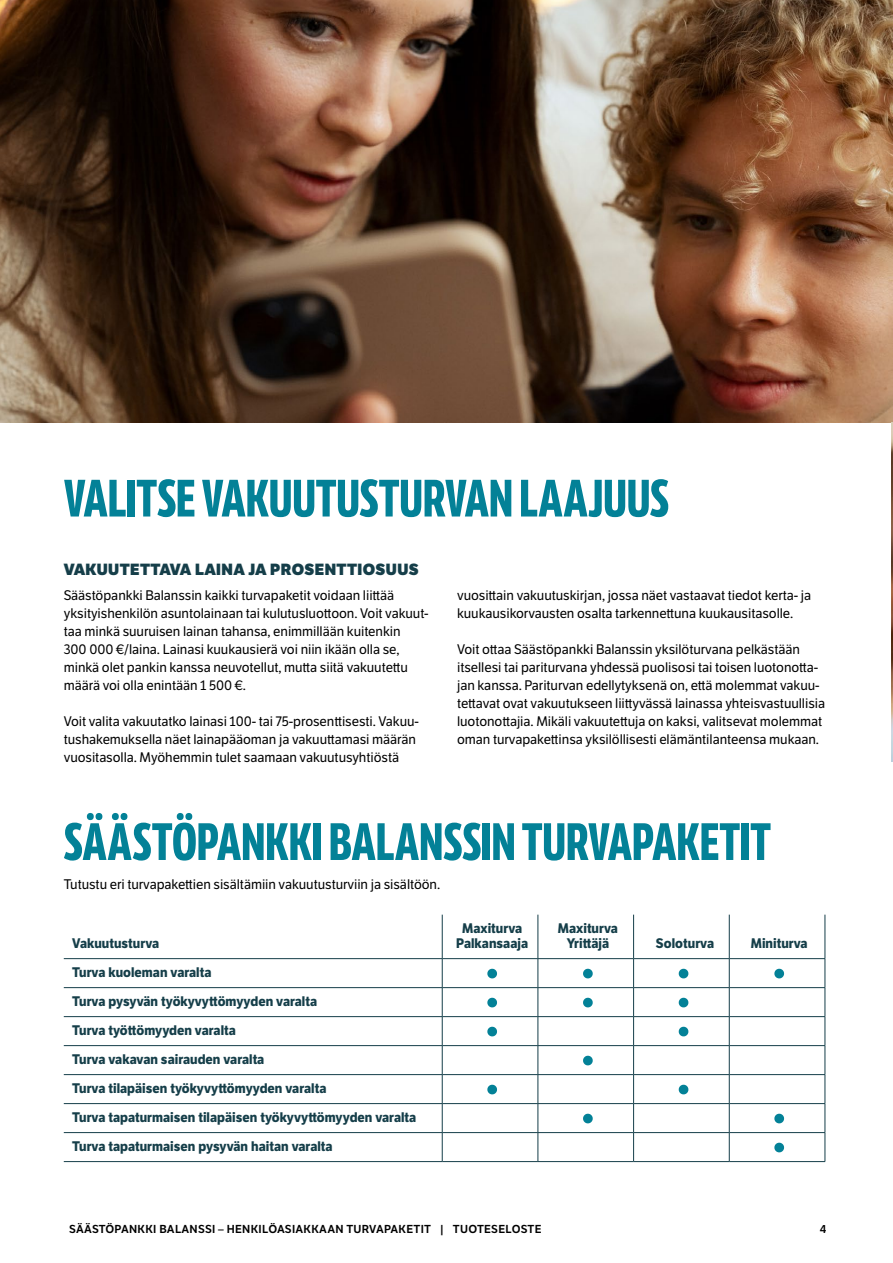
<style>
.page{position:relative;width:893px;height:1263px;background:#fff}
.page>*{position:absolute;margin:0;border:0;box-sizing:border-box;transform-origin:0 0}
.H2_-_Otsikko_M{font:700 51px "LFT Etica Compressed";letter-spacing:-.005em;color:#038197}
.H3_-_Väliotsikko__alaväli___yläväli{font:800 15.75px "LFT Etica";letter-spacing:.025em;color:#153e49}
.P_-_Leipäteksti_M__alaväli{font:13.5px/18px "LFT Etica";letter-spacing:-.005em;color:#000}
.P_-_taulukko_B{font:700 13.5px/15px "LFT Etica";letter-spacing:.005em;color:#153e49;text-align:center;scale:.95 1}
.P_-_vakuutusturvat_t1{font:13.5px "LFT Etica";letter-spacing:-.005em;color:#000}
.t1{font:11.25px "LFT Etica SB";letter-spacing:.025em;color:#000}
</style>
<div class="page">
<img style="left:0;top:0;width:893px;height:422px">
<img style="left:891px;top:422px;width:2px;height:340px">
<hr style="left:442px;top:915px;width:1px;height:43px;background:#153e49">
<hr style="left:538px;top:915px;width:1px;height:43px;background:#153e49">
<hr style="left:633px;top:915px;width:1px;height:43px;background:#153e49">
<hr style="left:729px;top:915px;width:1px;height:43px;background:#153e49">
<hr style="left:825px;top:915px;width:1px;height:43px;background:#153e49">
<hr style="left:64px;top:958px;width:378px;height:1px;background:#153e49">
<hr style="left:64px;top:987px;width:378px;height:1px;background:#153e49">
<hr style="left:64px;top:1016px;width:378px;height:1px;background:#153e49">
<hr style="left:64px;top:1045px;width:378px;height:1px;background:#153e49">
<hr style="left:64px;top:1074px;width:378px;height:1px;background:#153e49">
<hr style="left:64px;top:1103px;width:378px;height:1px;background:#153e49">
<hr style="left:64px;top:1132px;width:378px;height:1px;background:#153e49">
<hr style="left:64px;top:1161px;width:378px;height:1px;background:#153e49">
<svg style="left:442px;top:959px;width:1px;height:202px"></svg>
<hr style="left:442px;top:958px;width:96px;height:1px;background:#153e49">
<hr style="left:538px;top:958px;width:96px;height:1px;background:#153e49">
<hr style="left:634px;top:958px;width:95px;height:1px;background:#153e49">
<hr style="left:729px;top:958px;width:96px;height:1px;background:#153e49">
<svg style="left:538px;top:959px;width:1px;height:202px"></svg>
<svg style="left:633px;top:959px;width:1px;height:202px"></svg>
<svg style="left:729px;top:959px;width:1px;height:202px"></svg>
<svg style="left:825px;top:959px;width:1px;height:202px"></svg>
<hr style="left:442px;top:987px;width:96px;height:1px;background:#153e49">
<hr style="left:538px;top:987px;width:96px;height:1px;background:#153e49">
<hr style="left:634px;top:987px;width:95px;height:1px;background:#153e49">
<hr style="left:729px;top:987px;width:96px;height:1px;background:#153e49">
<hr style="left:442px;top:1016px;width:96px;height:1px;background:#153e49">
<hr style="left:538px;top:1016px;width:96px;height:1px;background:#153e49">
<hr style="left:634px;top:1016px;width:95px;height:1px;background:#153e49">
<hr style="left:729px;top:1016px;width:96px;height:1px;background:#153e49">
<hr style="left:442px;top:1045px;width:96px;height:1px;background:#153e49">
<hr style="left:538px;top:1045px;width:96px;height:1px;background:#153e49">
<hr style="left:634px;top:1045px;width:95px;height:1px;background:#153e49">
<hr style="left:729px;top:1045px;width:96px;height:1px;background:#153e49">
<hr style="left:442px;top:1074px;width:96px;height:1px;background:#153e49">
<hr style="left:538px;top:1074px;width:96px;height:1px;background:#153e49">
<hr style="left:634px;top:1074px;width:95px;height:1px;background:#153e49">
<hr style="left:729px;top:1074px;width:96px;height:1px;background:#153e49">
<hr style="left:442px;top:1103px;width:96px;height:1px;background:#153e49">
<hr style="left:538px;top:1103px;width:96px;height:1px;background:#153e49">
<hr style="left:634px;top:1103px;width:95px;height:1px;background:#153e49">
<hr style="left:729px;top:1103px;width:96px;height:1px;background:#153e49">
<hr style="left:442px;top:1132px;width:96px;height:1px;background:#153e49">
<hr style="left:538px;top:1132px;width:96px;height:1px;background:#153e49">
<hr style="left:634px;top:1132px;width:95px;height:1px;background:#153e49">
<hr style="left:729px;top:1132px;width:96px;height:1px;background:#153e49">
<hr style="left:442px;top:1161px;width:96px;height:1px;background:#153e49">
<hr style="left:538px;top:1161px;width:96px;height:1px;background:#153e49">
<hr style="left:634px;top:1161px;width:95px;height:1px;background:#153e49">
<hr style="left:729px;top:1161px;width:96px;height:1px;background:#153e49">
<svg style="left:774px;top:1143px;width:10px;height:9px"></svg>
<svg style="left:774px;top:1114px;width:10px;height:9px"></svg>
<svg style="left:583px;top:1114px;width:10px;height:9px"></svg>
<svg style="left:679px;top:1085px;width:9px;height:9px"></svg>
<svg style="left:487px;top:1085px;width:10px;height:9px"></svg>
<svg style="left:583px;top:1056px;width:10px;height:9px"></svg>
<svg style="left:679px;top:1027px;width:9px;height:9px"></svg>
<svg style="left:487px;top:1027px;width:10px;height:9px"></svg>
<svg style="left:679px;top:998px;width:9px;height:9px"></svg>
<svg style="left:583px;top:998px;width:10px;height:9px"></svg>
<svg style="left:487px;top:998px;width:10px;height:9px"></svg>
<svg style="left:774px;top:969px;width:10px;height:9px"></svg>
<svg style="left:679px;top:969px;width:9px;height:9px"></svg>
<svg style="left:583px;top:969px;width:10px;height:9px"></svg>
<svg style="left:487px;top:969px;width:10px;height:9px"></svg>
<h2 class="H2_-_Otsikko_M" style="left:64px;top:468px;width:607px">VALITSE VAKUUTUSTURVAN LAAJUUS</h2>
<h3 class="H3_-_Väliotsikko__alaväli___yläväli" style="left:64px;top:560px;width:356px">VAKUUTETTAVA LAINA JA PROSENTTIOSUUS</h3>
<p class="P_-_Leipäteksti_M__alaväli" style="left:64px;top:586px;width:366px">Säästöpankki Balanssin kaikki turvapaketit voidaan liittää yksityishenkilön asuntolainaan tai kulutusluottoon. Voit vakuut&shy;taa minkä suuruisen lainan tahansa, enimmillään kuitenkin<br>300 000 €/laina. Lainasi kuukausierä voi niin ikään olla se, minkä olet pankin kanssa neuvotellut, mutta siitä vakuutettu määrä voi olla enintään 1 500 €.</p>
<p class="P_-_Leipäteksti_M__alaväli" style="left:64px;top:712px;width:357px">Voit valita vakuutatko lainasi 100- tai 75-prosenttisesti. Vakuu&shy;tushakemuksella näet lainapääoman ja vakuuttamasi määrän vuositasolla. Myöhemmin tulet saamaan vakuutusyhtiöstä</p>
<p class="P_-_Leipäteksti_M__alaväli" style="left:457px;top:586px;width:356px">vuosittain vakuutuskirjan, jossa näet vastaavat tiedot kerta- ja kuukausikorvausten osalta tarkennettuna kuukausitasolle.</p>
<p class="P_-_Leipäteksti_M__alaväli" style="left:457px;top:640px;width:370px">Voit ottaa Säästöpankki Balanssin yksilöturvana pelkästään itsellesi tai pariturvana yhdessä puolisosi tai toisen luotonotta&shy;jan kanssa. Pariturvan edellytyksenä on, että molemmat vakuu&shy;tettavat ovat vakuutukseen liittyvässä lainassa yhteisvastuullisia luotonottajia. Mikäli vakuutettuja on kaksi, valitsevat molemmat oman turvapakettinsa yksilöllisesti elämäntilanteensa mukaan.</p>
<h2 class="H2_-_Otsikko_M" style="left:63px;top:811px;width:709px">SÄÄSTÖPANKKI BALANSSIN TURVAPAKETIT</h2>
<p class="P_-_vakuutusturvat_t1" style="left:64px;top:876px;width:378px">Tutustu eri turvapakettien sisältämiin vakuutusturviin ja sisältöön.</p>
<p class="P_-_taulukko_B" style="left:72px;top:936px;width:93px">Vakuutusturva</p>
<p class="P_-_taulukko_B" style="left:72px;top:965px;width:148px">Turva kuoleman varalta</p>
<p class="P_-_taulukko_B" style="left:72px;top:994px;width:259px">Turva pysyvän työkyvyttömyyden varalta</p>
<p class="P_-_taulukko_B" style="left:72px;top:1023px;width:174px">Turva työttömyyden varalta</p>
<p class="P_-_taulukko_B" style="left:72px;top:1052px;width:204px">Turva vakavan sairauden varalta</p>
<p class="P_-_taulukko_B" style="left:72px;top:1081px;width:269px">Turva tilapäisen työkyvyttömyyden varalta</p>
<p class="P_-_taulukko_B" style="left:72px;top:1110px;width:364px">Turva tapaturmaisen tilapäisen työkyvyttömyyden varalta</p>
<p class="P_-_taulukko_B" style="left:72px;top:1139px;width:275px">Turva tapaturmaisen pysyvän haitan varalta</p>
<p class="P_-_taulukko_B" style="left:456px;top:921px;width:77px">Maxiturva<br>Palkansaaja</p>
<p class="P_-_taulukko_B" style="left:558px;top:921px;width:65px">Maxiturva</p>
<p class="P_-_taulukko_B" style="left:567px;top:936px;width:46px">Yrittäjä</p>
<p class="P_-_taulukko_B" style="left:656px;top:936px;width:63px">Soloturva</p>
<p class="P_-_taulukko_B" style="left:751px;top:936px;width:61px">Miniturva</p>
<p class="t1" style="left:69px;top:1222px;width:474px">SÄÄSTÖPANKKI BALANSSI – HENKILÖASIAKKAAN TURVAPAKETIT | TUOTESELOSTE</p>
<p class="t1" style="left:820px;top:1222px;width:8px">4</p>
</div>
